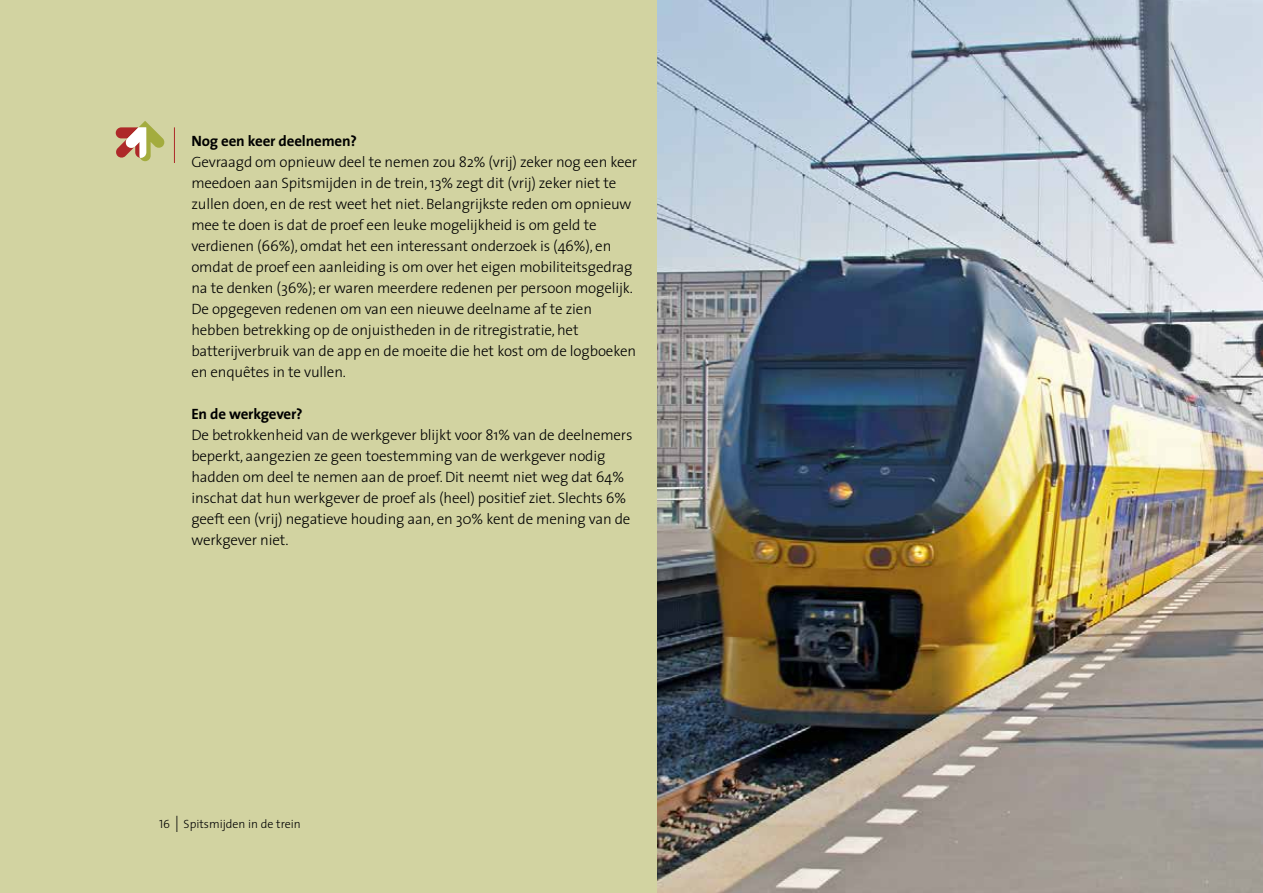
<style>
.page{position:relative;width:1263px;height:893px;background:#d2d3a1}
.page>*{position:absolute;margin:0;border:0;box-sizing:border-box;transform-origin:0 0}
.t1{font:300 15px/21px "The Sans";letter-spacing:-.01em;color:#000}
.t2{font:700 15px "The Sans";letter-spacing:-.01em;color:#000}
.t3{font:300 12px "The Sans";color:#000}
.s1{font-family:"The Sans Light Caps";font-weight:400}
.s2{font-size:24px}
</style>
<div class="page">
<svg style="left:115px;top:121px;width:50px;height:41px"></svg>
<hr style="left:174px;top:127px;width:1px;height:35px;background:#ae2929">
<div style="left:106px;top:159px;width:19px;height:6px;background:#d2d3a1"></div>
<img style="left:657px;top:0;width:606px;height:893px">
<p class="t2" style="left:191px;top:128px;width:167px">Nog een keer deelnemen?</p>
<p class="t1" style="left:191px;top:151px;width:447px">Gevraagd om opnieuw deel te nemen zou 82% (vrij) zeker nog een keer meedoen aan Spitsmijden in de trein, 13% zegt dit (vrij) zeker niet te zullen doen, en de rest weet het niet. Belangrijkste reden om opnieuw mee te doen is dat de proef een leuke mogelijkheid is om geld te verdienen (66%), omdat het een interessant onderzoek is (46%), en omdat de proef een aanleiding is om over het eigen mobiliteitsgedrag na te denken (36%); er waren meerdere redenen per persoon mogelijk.<br>De opgegeven redenen om van een nieuwe deelname af te zien hebben betrekking op de onjuistheden in de ritregistratie, het batterijverbruik van de app en de moeite die het kost om de logboeken en enquêtes in te vullen.</p>
<p class="t2" style="left:191px;top:401px;width:113px">En de werkgever?</p>
<p class="t1" style="left:191px;top:424px;width:443px">De betrokkenheid van de werkgever blijkt voor 81% van de deelnemers beperkt, aangezien ze geen toestemming van de werkgever nodig hadden om deel te nemen aan de proef. Dit neemt niet weg dat 64% inschat dat hun werkgever de proef als (heel) positief ziet. Slechts 6% geeft een (vrij) negatieve houding aan, en 30% kent de mening van de werkgever niet.</p>
<p class="t3" style="left:159px;top:814px;width:143px"><span class="s1">16</span> <span class="s2">I</span> Spitsmijden in de trein</p>
</div>
